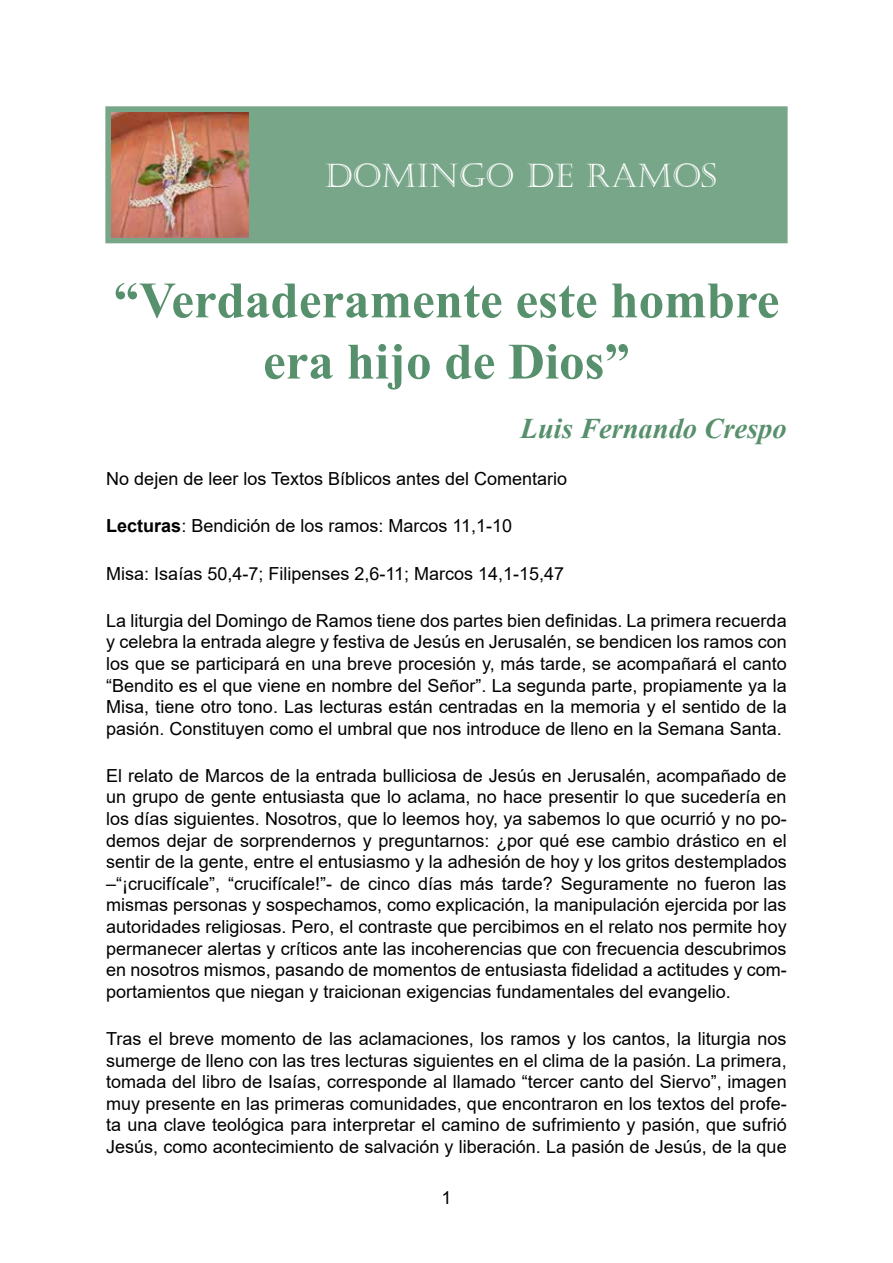
<style>
.page{position:relative;width:893px;height:1263px;background:#fff}
.page>*{position:absolute;margin:0;border:0;box-sizing:border-box;transform-origin:0 0}
.t1{font:700 51px/61.2px "Times New Roman";color:#57906c;text-align:center}
.t2{font:33px "Castellar";color:#fff}
.t3{font:italic 700 28.5px "Times New Roman";color:#57906c}
.t4{font:18px/21.6px "Arial";color:#000;text-align:justify}
.s1{font-weight:700}
</style>
<div class="page">
<div style="left:105px;top:106px;width:683px;height:137px;background:#78a689"></div>
<img style="left:111px;top:112px;width:137px;height:125px">
<h2 class="t2" style="left:324px;top:156px;width:394px">DOMINGO DE RAMOS</h2>
<h1 class="t1" style="left:114px;top:268px;width:667px">“Verdaderamente este hombre era hijo de Dios”</h1>
<h3 class="t3" style="left:521px;top:409px;width:268px">Luis Fernando Crespo</h3>
<p class="t4" style="left:106px;top:468px;width:462px">No dejen de leer los Textos Bíblicos antes del Comentario</p>
<p class="t4" style="left:106px;top:515px;width:407px"><span class="s1">Lecturas</span>: Bendición de los ramos: Marcos 11,1-10</p>
<p class="t4" style="left:106px;top:562px;width:459px">Misa: Isaías 50,4-7; Filipenses 2,6-11; Marcos 14,1-15,47</p>
<p class="t4" style="left:106px;top:609px;width:682px">La liturgia del Domingo de Ramos tiene dos partes bien definidas. La primera recuerda y celebra la entrada alegre y festiva de Jesús en Jerusalén, se bendicen los ramos con los que se participará en una breve procesión y, más tarde, se acompañará el canto “Bendito es el que viene en nombre del Señor”. La segunda parte, propiamente ya la Misa, tiene otro tono. Las lecturas están centradas en la memoria y el sentido de la pasión. Constituyen como el umbral que nos introduce de lleno en la Semana Santa.</p>
<p class="t4" style="left:106px;top:765px;width:682px">El relato de Marcos de la entrada bulliciosa de Jesús en Jerusalén, acompañado de un grupo de gente entusiasta que lo aclama, no hace presentir lo que sucedería en los días siguientes. Nosotros, que lo leemos hoy, ya sabemos lo que ocurrió y no po&shy;demos dejar de sorprendernos y preguntarnos: ¿por qué ese cambio drástico en el sentir de la gente, entre el entusiasmo y la adhesión de hoy y los gritos destemplados –“¡crucifícale”, “crucifícale!”- de cinco días más tarde? Seguramente no fueron las mismas personas y sospechamos, como explicación, la manipulación ejercida por las autoridades religiosas. Pero, el contraste que percibimos en el relato nos permite hoy permanecer alertas y críticos ante las incoherencias que con frecuencia descubrimos en nosotros mismos, pasando de momentos de entusiasta fidelidad a actitudes y com&shy;portamientos que niegan y traicionan exigencias fundamentales del evangelio.</p>
<p class="t4" style="left:106px;top:1028px;width:682px">Tras el breve momento de las aclamaciones, los ramos y los cantos, la liturgia nos sumerge de lleno con las tres lecturas siguientes en el clima de la pasión. La primera, tomada del libro de Isaías, corresponde al llamado “tercer canto del Siervo”, imagen muy presente en las primeras comunidades, que encontraron en los textos del profe&shy;ta una clave teológica para interpretar el camino de sufrimiento y pasión, que sufrió Jesús, como acontecimiento de salvación y liberación. La pasión de Jesús, de la que</p>
<p class="t4" style="left:441px;top:1186px;width:12px">1</p>
</div>
